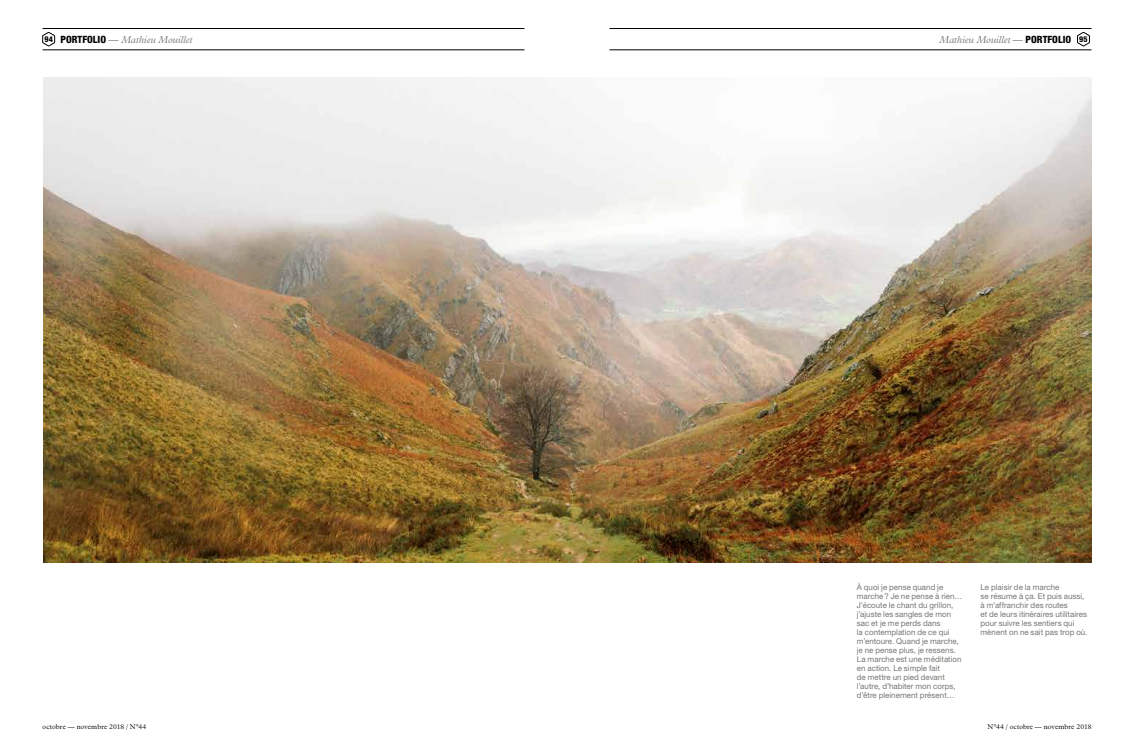
<style>
.page{position:relative;width:1134px;height:752px;background:#fff}
.page>*{position:absolute;margin:0;border:0;box-sizing:border-box;transform-origin:0 0}
.t1{font:italic 300 10px "Plantin";letter-spacing:-.01em;color:#767571}
.t2{font:8px/9px "Helvetica Neue";color:#767571}
.t3{font:800 condensed 8px "Helvetica Neue";color:#000}
.t4{font:300 7px "Plantin";letter-spacing:.015em;color:#000}
.s1{font-family:"Helvetica Neue";font-weight:800;font-style:normal;font-stretch:condensed;color:#000}
</style>
<div class="page">
<hr style="left:43px;top:50px;width:481px;height:1px;background:#000">
<hr style="left:43px;top:28px;width:481px;height:1px;background:#000">
<hr style="left:609px;top:50px;width:482px;height:1px;background:#000">
<hr style="left:609px;top:28px;width:482px;height:1px;background:#000">
<svg style="left:42px;top:32px;width:13px;height:14px"></svg>
<svg style="left:1077px;top:32px;width:13px;height:14px"></svg>
<img style="left:43px;top:77px;width:1048px;height:484px">
<p class="t1" style="left:60px;top:34px;width:133px"><span class="s1">PORTFOLIO</span> — Mathieu Mouillet</p>
<p class="t1" style="left:939px;top:34px;width:133px">Mathieu Mouillet — <span class="s1">PORTFOLIO</span></p>
<p class="t3" style="left:44px;top:34px;width:10px">94</p>
<p class="t3" style="left:1079px;top:34px;width:10px">95</p>
<p class="t2" style="left:857px;top:582px;width:107px">À quoi je pense quand je marche? Je ne pense à rien…<br>J’écoute le chant du grillon, j’ajuste les sangles de mon sac et je me perds dans<br>la contemplation de ce qui m’entoure. Quand je marche, je ne pense plus, je ressens.<br>La marche est une méditation en action. Le simple fait<br>de mettre un pied devant l’autre, d’habiter mon corps, d’être pleinement présent…</p>
<p class="t2" style="left:980px;top:582px;width:108px">Le plaisir de la marche<br>se résume à ça. Et puis aussi, à m’affranchir des routes<br>et de leurs itinéraires utilitaires pour suivre les sentiers qui mènent on ne sait pas trop où.</p>
<p class="t4" style="left:43px;top:722px;width:105px">octobre — novembre 2018 / N°44</p>
<p class="t4" style="left:987px;top:722px;width:105px">N°44 / octobre — novembre 2018</p>
</div>
